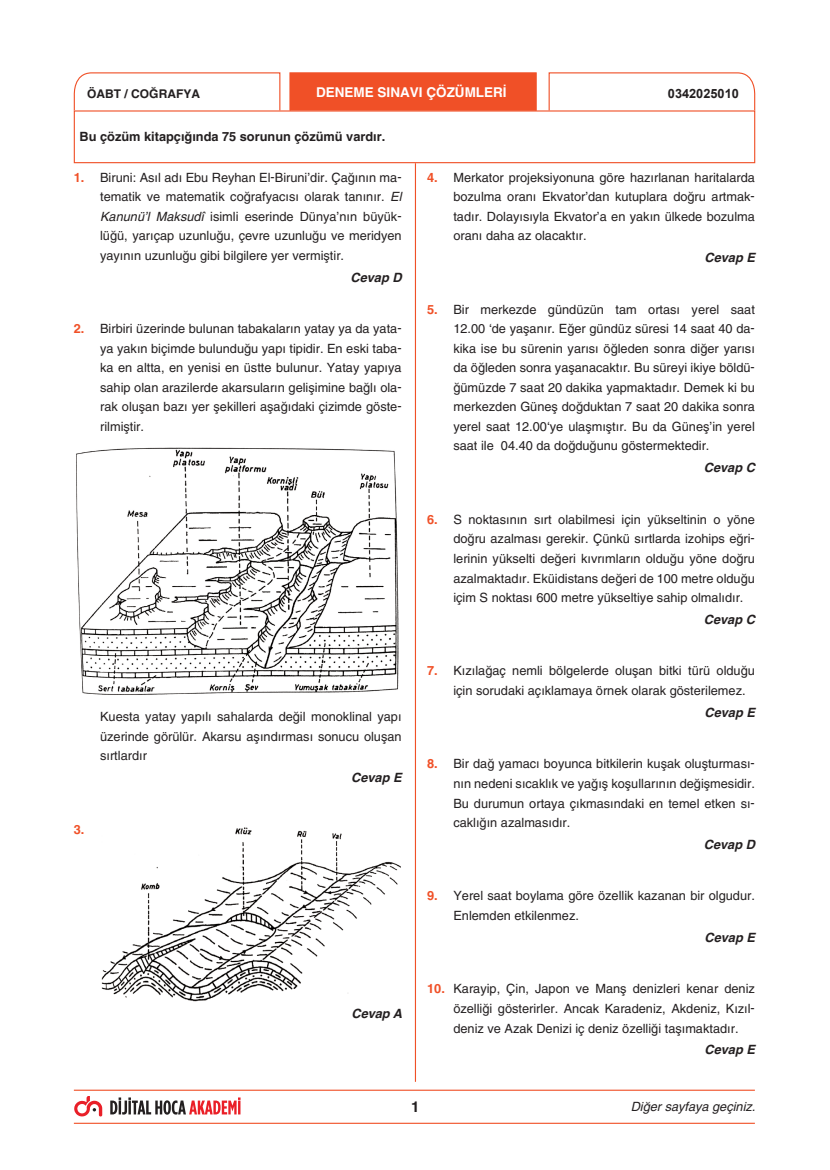
<style>
.page{position:relative;width:830px;height:1170px;background:#fff}
.page>*{position:absolute;margin:0;border:0;box-sizing:border-box;transform-origin:0 0}
.t1{font:700 15px "Helvetica";color:#231f20}
.t2{font:700 13.5px "yargi Helvetica";color:#fff}
.soru_acik_test{font:12.75px/19.5px "yargi Helvetica";color:#231f20;text-align:justify}
.CEVAP{font:italic 700 12.75px "yargi Helvetica";color:#231f20}
.t3{font:700 12.75px "yargi Helvetica";color:#231f20}
.t4{font:italic 12.75px "yargi Helvetica";color:#231f20}
.t5{font:700 12.75px "Arial";color:#231f20}
.soru_acik_test-2{font:700 12.75px "yargi Helvetica";color:#f05027}
.t6{font:700 12px "yargi Helvetica";color:#231f20}
.s1{font-weight:700;color:#f05027}
.s2{font-style:italic}
</style>
<div class="page">
<hr style="left:74px;top:1089px;width:680px;height:1px;background:#f05027">
<hr style="left:414px;top:163px;width:2px;height:918px;background:#f05027">
<div style="left:74px;top:110px;width:680px;height:53px;border:1px solid #f05027"></div>
<svg style="left:73px;top:72px;width:208px;height:39px"></svg>
<svg style="left:547px;top:72px;width:208px;height:39px"></svg>
<div style="left:289px;top:72px;width:247px;height:39px;background:#f05027;border:1px solid #f05027"></div>
<svg style="left:74px;top:1096px;width:28px;height:20px"></svg>
<svg style="left:110px;top:1097px;width:130px;height:17px"></svg>
<hr style="left:74px;top:1122px;width:680px;height:1px;background:#f05027">
<img style="left:76px;top:447px;width:323px;height:248px">
<img style="left:101px;top:827px;width:300px;height:175px">
<p class="t6" style="left:87px;top:87px;width:114px">ÖABT / COĞRAFYA</p>
<p class="t2" style="left:316px;top:84px;width:192px">DENEME SINAVI ÇÖZÜMLERİ</p>
<p class="t5" style="left:667px;top:86px;width:72px">0342025010</p>
<p class="t3" style="left:80px;top:129px;width:307px">Bu çözüm kitapçığında 75 sorunun çözümü vardır.</p>
<p class="soru_acik_test" style="left:100px;top:168px;width:303px;text-indent:-26px"><span class="s1">1.</span> Biruni: Asıl adı Ebu Reyhan El-Biruni’dir. Çağının ma&shy;tematik ve matematik coğrafyacısı olarak tanınır. <span class="s2">El Kanunü’l Maksudî</span> isimli eserinde Dünya’nın büyük&shy;lüğü, yarıçap uzunluğu, çevre uzunluğu ve meridyen yayının uzunluğu gibi bilgilere yer vermiştir.</p>
<p class="CEVAP" style="left:350px;top:266px;width:53px">Cevap D</p>
<p class="soru_acik_test" style="left:100px;top:319px;width:303px;text-indent:-26px"><span class="s1">2.</span> Birbiri üzerinde bulunan tabakaların yatay ya da yata&shy;ya yakın biçimde bulunduğu yapı tipidir. En eski taba&shy;ka en altta, en yenisi en üstte bulunur. Yatay yapıya sahip olan arazilerde akarsuların gelişimine bağlı ola&shy;rak oluşan bazı yer şekilleri aşağıdaki çizimde göste&shy;rilmiştir.</p>
<p class="soru_acik_test-2" style="left:74px;top:821px;width:12px">3.</p>
<p class="soru_acik_test" style="left:100px;top:706px;width:303px">Kuesta yatay yapılı sahalarda değil monoklinal yapı üzerinde görülür. Akarsu aşındırması sonucu oluşan sırtlardır</p>
<p class="CEVAP" style="left:351px;top:766px;width:52px">Cevap E</p>
<p class="CEVAP" style="left:351px;top:1002px;width:52px">Cevap A</p>
<p class="soru_acik_test" style="left:453px;top:168px;width:303px;text-indent:-26px"><span class="s1">4.</span> Merkator projeksiyonuna göre hazırlanan haritalarda bozulma oranı Ekvator’dan kutuplara doğru artmak&shy;tadır. Dolayısıyla Ekvator’a en yakın ülkede bozulma oranı daha az olacaktır.</p>
<p class="CEVAP" style="left:704px;top:247px;width:52px">Cevap E</p>
<p class="soru_acik_test" style="left:453px;top:300px;width:303px;text-indent:-26px"><span class="s1">5.</span> Bir merkezde gündüzün tam ortası yerel saat 12.00 ‘de yaşanır. Eğer gündüz süresi 14 saat 40 da&shy;kika ise bu sürenin yarısı öğleden sonra diğer yarısı da öğleden sonra yaşanacaktır. Bu süreyi ikiye böldü&shy;ğümüzde 7 saat 20 dakika yapmaktadır. Demek ki bu merkezden Güneş doğduktan 7 saat 20 dakika sonra yerel saat 12.00‘ye ulaşmıştır. Bu da Güneş’in yerel saat ile 04.40 da doğduğunu göstermektedir.</p>
<p class="CEVAP" style="left:703px;top:457px;width:53px">Cevap C</p>
<p class="soru_acik_test" style="left:453px;top:510px;width:303px;text-indent:-26px"><span class="s1">6.</span> S noktasının sırt olabilmesi için yükseltinin o yöne doğru azalması gerekir. Çünkü sırtlarda izohips eğri&shy;lerinin yükselti değeri kıvrımların olduğu yöne doğru azalmaktadır. Eküidistans değeri de 100 metre olduğu içim S noktası 600 metre yükseltiye sahip olmalıdır.</p>
<p class="CEVAP" style="left:703px;top:608px;width:53px">Cevap C</p>
<p class="soru_acik_test" style="left:453px;top:661px;width:303px;text-indent:-26px"><span class="s1">7.</span> Kızılağaç nemli bölgelerde oluşan bitki türü olduğu için sorudaki açıklamaya örnek olarak gösterilemez.</p>
<p class="CEVAP" style="left:704px;top:701px;width:52px">Cevap E</p>
<p class="soru_acik_test" style="left:453px;top:754px;width:303px;text-indent:-26px"><span class="s1">8.</span> Bir dağ yamacı boyunca bitkilerin kuşak oluşturması&shy;nın nedeni sıcaklık ve yağış koşullarının değişmesidir.<br>Bu durumun ortaya çıkmasındaki en temel etken sı&shy;caklığın azalmasıdır.</p>
<p class="CEVAP" style="left:703px;top:833px;width:53px">Cevap D</p>
<p class="soru_acik_test" style="left:453px;top:886px;width:303px;text-indent:-26px"><span class="s1">9.</span> Yerel saat boylama göre özellik kazanan bir olgudur.<br>Enlemden etkilenmez.</p>
<p class="CEVAP" style="left:704px;top:926px;width:52px">Cevap E</p>
<p class="soru_acik_test" style="left:453px;top:979px;width:303px;text-indent:-26px"><span class="s1">10.</span> Karayip, Çin, Japon ve Manş denizleri kenar deniz özelliği gösterirler. Ancak Karadeniz, Akdeniz, Kızıl&shy;deniz ve Azak Denizi iç deniz özelliği taşımaktadır.</p>
<p class="CEVAP" style="left:704px;top:1039px;width:52px">Cevap E</p>
<p class="t1" style="left:411px;top:1094px;width:10px">1</p>
<p class="t4" style="left:630px;top:1099px;width:126px">Diğer sayfaya geçiniz.</p>
</div>
